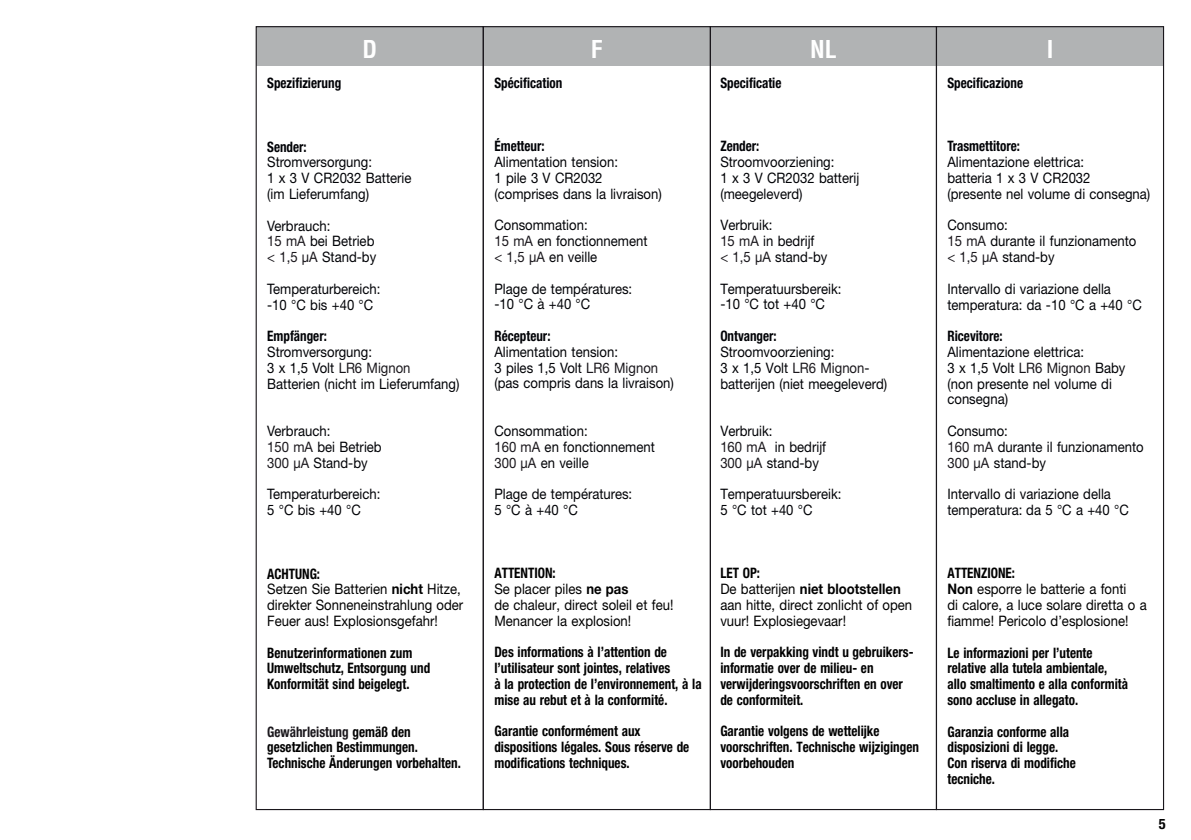
<style>
.page{position:relative;width:1191px;height:840px;background:#fff}
.page>*{position:absolute;margin:0;border:0;box-sizing:border-box;transform-origin:0 0}
.t1{font:700 condensed 24px "Helvetica";color:#fff}
.t2{font:14.4px/15.8px "Helvetica Neue LT Pro";color:#000206;scale:.91 1}
.t3{font:700 condensed 14.4px/15.8px "Helvetica Neue LT Std";color:#000;scale:.91 1}
.t4{font:14.4px/15.8px "Helvetica Neue LT Pro";color:#000;scale:.91 1}
.t5{font:700 condensed 14.4px "Helvetica Neue LT Std";color:#000206;scale:.91 1}
.t6{font:700 14.4px "Helvetica Neue";color:#000;scale:.91 1}
.t7{font:700 condensed 14.4px "Helvetica Neue LT Std";color:#000}
.s1{color:#1a171c}
.s2{font-family:"Helvetica Neue";font-weight:700}
.s3{font-family:"Helvetica Neue LT Pro";font-weight:400}
</style>
<div class="page">
<div style="left:256px;top:27px;width:907px;height:39px;background:#b1b3b4"></div>
<div style="left:936px;top:26px;width:228px;height:783px;border:1px solid #1a171c"></div>
<p class="t5" style="left:267px;top:74px;width:83px">Spezifizierung</p>
<h1 class="t1" style="left:362px;top:34px;width:16px">D</h1>
<h1 class="t1" style="left:591px;top:34px;width:13px">F</h1>
<h1 class="t1" style="left:810px;top:34px;width:28px">NL</h1>
<h1 class="t1" style="left:1046px;top:34px;width:8px">I</h1>
<p class="t5" style="left:494px;top:74px;width:76px">Spécification</p>
<p class="t5" style="left:720px;top:74px;width:69px">Specificatie</p>
<p class="t5" style="left:947px;top:74px;width:85px">Specificazione</p>
<p class="t5" style="left:267px;top:137px;width:45px">Sender:</p>
<p class="t2" style="left:267px;top:154px;width:160px">Stromversorgung:<br>1 x 3 V CR2032 Batterie (im Lieferumfang)</p>
<p class="t2" style="left:267px;top:217px;width:121px">Verbrauch:<br><span class="s1">15 mA</span> bei Betrieb <span class="s1">&lt; 1,5 µA</span> Stand-by</p>
<p class="t2" style="left:267px;top:280px;width:126px">Temperaturbereich: -10 °C bis +40 °C</p>
<p class="t5" style="left:267px;top:327px;width:67px">Empfänger:</p>
<p class="t2" style="left:267px;top:343px;width:213px">Stromversorgung:<br>3 x 1,5 Volt <span class="s1">LR6 Mignon<br></span>Batterien (nicht im Lieferumfang)</p>
<p class="t2" style="left:267px;top:422px;width:127px">Verbrauch:<br><span class="s1">150 mA</span> bei Betrieb<br><span class="s1">300 µA</span> Stand-by</p>
<p class="t2" style="left:267px;top:486px;width:126px">Temperaturbereich:<br>5 °C bis +40 °C</p>
<p class="t5" style="left:494px;top:137px;width:57px">Émetteur:</p>
<p class="t2" style="left:494px;top:154px;width:185px">Alimentation tension:<br>1 pile 3 V CR2032 (comprises dans la livraison)</p>
<p class="t2" style="left:494px;top:217px;width:170px">Consommation:<br><span class="s1">15 mA</span> en fonctionnement <span class="s1">&lt; 1,5 µA</span> en veille</p>
<p class="t2" style="left:494px;top:280px;width:153px">Plage de températures: -10 °C à +40 °C</p>
<p class="t5" style="left:494px;top:327px;width:63px">Récepteur:</p>
<p class="t2" style="left:494px;top:343px;width:199px">Alimentation tension:<br>3 piles 1,5 Volt <span class="s1">LR6 Mignon </span>(pas compris dans la livraison)</p>
<p class="t2" style="left:494px;top:422px;width:178px">Consommation:<br><span class="s1">160 mA</span> en fonctionnement<br><span class="s1">300 µA</span> en veille</p>
<p class="t2" style="left:494px;top:485px;width:153px">Plage de températures:<br>5 °C à +40 °C</p>
<p class="t5" style="left:720px;top:137px;width:44px">Zender:</p>
<p class="t2" style="left:720px;top:154px;width:154px">Stroomvoorziening:<br>1 x 3 V CR2032 batterij (meegeleverd)</p>
<p class="t2" style="left:720px;top:217px;width:119px">Verbruik:<br><span class="s1">15 mA</span> in bedrijf<br><span class="s1">&lt; 1,5 µA</span> stand-by</p>
<p class="t2" style="left:720px;top:280px;width:135px">Temperatuursbereik: -10 °C tot +40 °C</p>
<p class="t5" style="left:720px;top:327px;width:63px">Ontvanger:</p>
<p class="t2" style="left:720px;top:343px;width:185px">Stroomvoorziening:<br>3 x 1,5 Volt <span class="s1">LR6 Mignon&shy;</span>batterijen (niet meegeleverd)</p>
<p class="t2" style="left:720px;top:422px;width:118px">Verbruik:<br><span class="s1">160 mA</span> in bedrijf<br><span class="s1">300 µA</span> stand-by</p>
<p class="t2" style="left:720px;top:485px;width:135px">Temperatuursbereik:<br>5 °C tot +40 °C</p>
<p class="t5" style="left:947px;top:137px;width:81px">Trasmettitore:</p>
<p class="t2" style="left:947px;top:154px;width:224px">Alimentazione elettrica:<br>batteria 1 x 3 V CR2032<br>(presente nel volume di consegna)</p>
<p class="t2" style="left:947px;top:217px;width:209px">Consumo:<br><span class="s1">15 mA</span> durante il funzionamento <span class="s1">&lt; 1,5 µA</span> stand-by</p>
<p class="t2" style="left:947px;top:280px;width:215px">Intervallo di variazione della temperatura: da -10 °C a +40 °C</p>
<p class="t5" style="left:947px;top:327px;width:62px">Ricevitore:</p>
<p class="t2" style="left:947px;top:343px;width:197px">Alimentazione elettrica:<br>3 x 1,5 Volt <span class="s1">LR6 Mignon</span> Baby (non presente nel volume di consegna)</p>
<p class="t2" style="left:947px;top:422px;width:217px">Consumo:<br><span class="s1">160 mA</span> durante il funzionamento<br><span class="s1">300 µA</span> stand-by</p>
<p class="t2" style="left:947px;top:486px;width:201px">Intervallo di variazione della temperatura: da 5 °C a +40 °C</p>
<p class="t3" style="left:267px;top:565px;width:60px">ACHTUNG:</p>
<p class="t4" style="left:267px;top:580px;width:217px">Setzen Sie Batterien <span class="s2">nicht</span> Hitze, direkter Sonneneinstrahlung oder<br>Feuer aus! Explosionsgefahr!</p>
<p class="t3" style="left:267px;top:644px;width:181px">Benutzerinformationen zum<br>Umweltschutz, Entsorgung und<br>Konformität sind beigelegt.</p>
<p class="t3" style="left:267px;top:723px;width:214px"><span class="s1">Gewährleistung</span> gemäß den gesetzlichen Bestimmungen.<br>Technische Änderungen vorbehalten.</p>
<p class="t3" style="left:494px;top:564px;width:69px">ATTENTION:</p>
<p class="t4" style="left:494px;top:580px;width:198px">Se placer piles <span class="s2">ne pas<br></span>de chaleur, direct soleil et feu!<br>Menancer la explosion!</p>
<p class="t3" style="left:494px;top:643px;width:229px">Des informations à l’attention de l’utilisateur sont jointes, relatives<br>à la protection de l’environnement, à la mise au rebut et à la conformité.</p>
<p class="t3" style="left:494px;top:722px;width:216px">Garantie conformément aux dispositions légales. Sous réserve de modifications techniques.</p>
<p class="t3" style="left:720px;top:564px;width:45px">LET OP:</p>
<p class="t6" style="left:720px;top:577px;width:200px"><span class="s3">De batterijen</span> niet blootstellen</p>
<p class="t4" style="left:720px;top:596px;width:212px">aan hitte, direct zonlicht of open vuur! Explosiegevaar!</p>
<p class="t3" style="left:720px;top:643px;width:214px">In de verpakking vindt u gebruikers&shy;informatie over de milieu- en verwijderingsvoorschriften en over de conformiteit.</p>
<p class="t3" style="left:720px;top:722px;width:220px">Garantie volgens de wettelijke voorschriften. Technische wijzigingen voorbehouden</p>
<p class="t3" style="left:947px;top:565px;width:76px">ATTENZIONE:</p>
<p class="t4" style="left:947px;top:580px;width:220px"><span class="s2">Non</span> esporre le batterie a fonti<br>di calore, a luce solare diretta o a fiamme! Pericolo d’esplosione!</p>
<p class="t3" style="left:947px;top:644px;width:200px">Le informazioni per l’utente relative alla tutela ambientale, allo smaltimento e alla conformità sono accluse in allegato.</p>
<p class="t3" style="left:947px;top:723px;width:143px">Garanzia conforme alla disposizioni di legge.<br>Con riserva di modifiche tecniche.</p>
<p class="t7" style="left:1159px;top:814px;width:8px">5</p>
</div>
